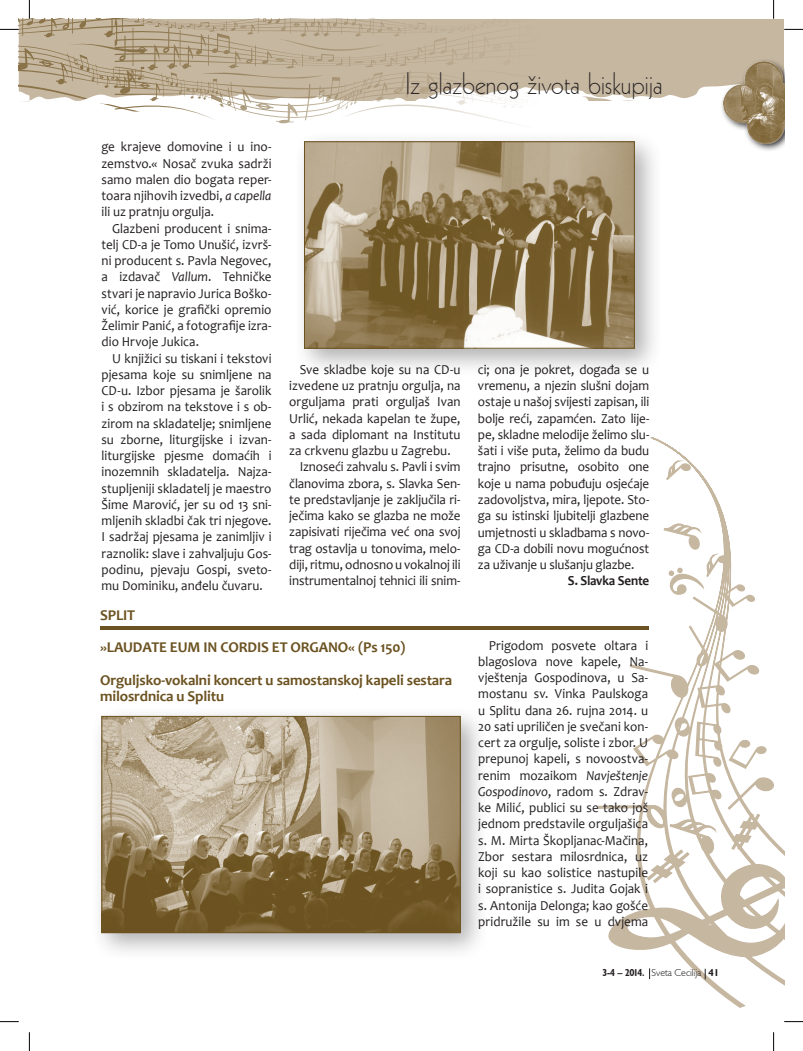
<style>
.page{position:relative;width:803px;height:1051px;background:#fff}
.page>*{position:absolute;margin:0;border:0;box-sizing:border-box;transform-origin:0 0}
.t1{font:30px "Geometric 231 BT Light C";letter-spacing:-.01em;color:#231f20;scale:.95 1}
.t2{font:700 15px/32.5px "Candara";letter-spacing:-.01em;color:#6b5220}
.t3{font:13.75px/16.2px "Candara";color:#231f20;text-align:justify;scale:.95 1}
.t4{font:700 13.75px "Candara";letter-spacing:-.02em;color:#231f20;scale:.95 1}
.t5{font:300 10px "Humanist 521 BT";color:#231f20}
.s1{font-style:italic}
.s2{font-weight:700;font-stretch:condensed}
.s3{font-weight:700}
</style>
<div class="page">
<svg style="left:597px;top:437px;width:187px;height:571px"></svg>
<div style="left:293px;top:130px;width:370px;height:247px;background:#231f20;opacity:.35"></div>
<img style="left:306px;top:153px;width:327px;height:194px">
<div style="left:304px;top:141px;width:331px;height:208px;border:1px solid #6b5220"></div>
<hr style="left:100px;top:626px;width:548px;height:3px;background:#6b5220">
<div style="left:90px;top:705px;width:399px;height:257px;background:#231f20;opacity:.35"></div>
<img style="left:104px;top:718px;width:355px;height:213px">
<div style="left:102px;top:716px;width:359px;height:217px;border:1px solid #6b5220"></div>
<svg style="left:0;top:1021px;width:19px;height:1px"></svg>
<svg style="left:784px;top:1021px;width:19px;height:1px"></svg>
<svg style="left:29px;top:1032px;width:1px;height:19px"></svg>
<svg style="left:0;top:0;width:803px;height:153px"></svg>
<svg style="left:773px;top:1032px;width:1px;height:19px"></svg>
<h1 class="t1" style="left:405px;top:65px;width:273px">Iz glazbenog života biskupija</h1>
<p class="t3" style="left:102px;top:139px;width:180px">ge krajeve domovine i u ino&shy;zemstvo.« Nosač zvuka sadrži samo malen dio bogata reper&shy;toara njihovih izvedbi, <span class="s1">a capella </span>ili uz pratnju orgulja.</p>
<p class="t3" style="left:102px;top:220px;width:180px;text-indent:11px">Glazbeni producent i snima&shy;telj CD-a je Tomo Unušić, izvrš&shy;ni producent s. Pavla Negovec, a izdavač <span class="s1">Vallum</span>. Tehničke stvari je napravio Jurica Boško&shy;vić, korice je grafički opremio Želimir Panić, a fotografije izra&shy;dio Hrvoje Jukica.</p>
<p class="t3" style="left:102px;top:350px;width:180px;text-indent:11px">U knjižici su tiskani i tekstovi pjesama koje su snimljene na CD-u. Izbor pjesama je šarolik i s obzirom na tekstove i s ob&shy;zirom na skladatelje; snimljene su zborne, liturgijske i izvan&shy;liturgijske pjesme domaćih i inozemnih skladatelja. Najza&shy;stupljeniji skladatelj je maestro Šime Marović, jer su od 13 sni&shy;mljenih skladbi čak tri njegove.<br>I sadržaj pjesama je zanimljiv i raznolik: slave i zahvaljuju Gos&shy;podinu, pjevaju Gospi, sveto&shy;mu Dominiku, anđelu čuvaru.</p>
<p class="t3" style="left:300px;top:361px;width:171px">Sve skladbe koje su na CD-u</p>
<p class="t3" style="left:289px;top:377px;width:182px">izvedene uz pratnju orgulja, na</p>
<p class="t3" style="left:289px;top:394px;width:182px">orguljama prati orguljaš Ivan</p>
<p class="t3" style="left:289px;top:410px;width:182px">Urlić, nekada kapelan te župe,</p>
<p class="t3" style="left:289px;top:426px;width:182px">a sada diplomant na Institutu</p>
<p class="t3" style="left:289px;top:442px;width:171px">za crkvenu glazbu u Zagrebu.</p>
<p class="t3" style="left:300px;top:459px;width:171px">Iznoseći zahvalu s. Pavli i svim</p>
<p class="t3" style="left:289px;top:475px;width:182px">članovima zbora, s. Slavka Sen-</p>
<p class="t3" style="left:289px;top:491px;width:182px">te predstavljanje je zaključila ri-</p>
<p class="t3" style="left:289px;top:507px;width:182px">ječima kako se glazba ne može</p>
<p class="t3" style="left:289px;top:524px;width:182px">zapisivati riječima već ona svoj</p>
<p class="t3" style="left:289px;top:540px;width:182px">trag ostavlja u tonovima, melo-</p>
<p class="t3" style="left:289px;top:556px;width:182px">diji, ritmu, odnosno u vokalnoj ili</p>
<p class="t3" style="left:289px;top:572px;width:182px">instrumentalnoj tehnici ili snim-</p>
<p class="t2" style="left:100px;top:598px;width:353px">SPLIT<br>»LAUDATE EUM IN CORDIS ET ORGANO« (Ps 150)<br>Orguljsko-vokalni koncert u samostanskoj kapeli sestara</p>
<p class="t2" style="left:100px;top:680px;width:125px">milosrdnica u Splitu</p>
<p class="t3" style="left:478px;top:361px;width:182px">ci; ona je pokret, događa se u vremenu, a njezin slušni dojam ostaje u našoj svijesti zapisan, ili bolje reći, zapamćen. Zato lije&shy;pe, skladne melodije želimo slu&shy;šati i više puta, želimo da budu trajno prisutne, osobito one koje u nama pobuđuju osjećaje zadovoljstva, mira, ljepote. Sto&shy;ga su istinski ljubitelji glazbene umjetnosti u skladbama s novo&shy;ga CD-a dobili novu mogućnost za uživanje u slušanju glazbe.</p>
<p class="t4" style="left:568px;top:572px;width:87px">S. Slavka Sente</p>
<p class="t3" style="left:478px;top:637px;width:180px;text-indent:11px">Prigodom posvete oltara i blagoslova nove kapele, Na&shy;vještenja Gospodinova, u Sa&shy;mostanu sv. Vinka Paulskoga u Splitu dana 26. rujna 2014. u 20 sati upriličen je svečani kon&shy;cert za orgulje, soliste i zbor. U prepunoj kapeli, s novoostva&shy;renim mozaikom <span class="s1">Navještenje Gospodinovo</span>, radom s. Zdrav&shy;ke Milić, publici su se tako još jednom predstavile orguljašica s. M. Mirta Škopljanac-Mačina, Zbor sestara milosrdnica, uz koji su kao solistice nastupile i sopranistice s. Judita Gojak i s. Antonija Delonga; kao gošće pridružile su im se u dvjema</p>
<p class="t5" style="left:603px;top:967px;width:118px"><span class="s2">3-4 – 2014.</span> Sveta Cecilija <span class="s3">41</span></p>
</div>
